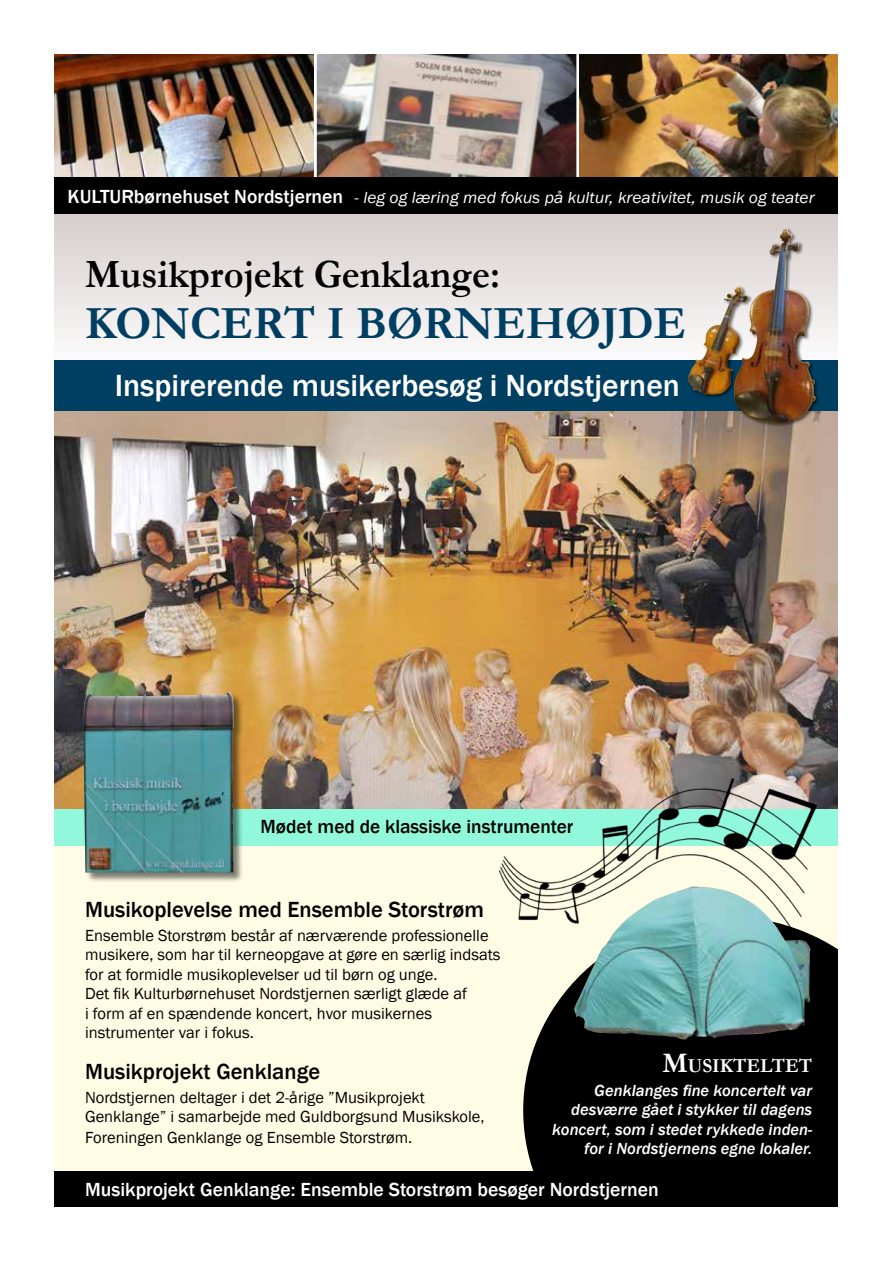
<style>
.page{position:relative;width:893px;height:1263px;background:#fff}
.page>*{position:absolute;margin:0;border:0;box-sizing:border-box;transform-origin:0 0}
.t1{font:700 46.5px "Garamond";color:#003f62}
.t2{font:700 40.5px "Garamond";color:#000;scale:.95 1}
.t3{font:500 31.5px "Franklin Gothic";color:#fff}
.t4{font:500 22.5px "Franklin Gothic";color:#000}
.t5{font:700 19.95px "Garamond";color:#fff}
.t6{font:500 19.5px "Franklin Gothic";color:#fff}
.t7{font:500 19.5px "Franklin Gothic";color:#000}
.t8{font:16.5px/19.5px "Franklin Gothic";color:#000}
.t9{font:italic 500 16.5px/19.5px "Franklin Gothic";color:#fff;text-align:right}
.t10{font:italic 16.5px "Franklin Gothic";color:#fff;scale:1.06 1}
.s1{font-weight:500;font-style:normal;font-size:19.5px}
.s2{font-size:28.5px}
</style>
<div class="page">
<div style="left:54px;top:370px;width:785px;height:815px;background:#fffce5"></div>
<img style="left:54px;top:54px;width:260px;height:116px">
<img style="left:579px;top:54px;width:259px;height:116px">
<img style="left:317px;top:54px;width:259px;height:116px">
<div style="left:54px;top:213px;width:785px;height:157px;background:linear-gradient(to bottom,#d6cdcb,#fefefe)"></div>
<div style="left:43px;top:170px;width:796px;height:45px;background:#000;opacity:.75"></div>
<div style="left:54px;top:360px;width:785px;height:51px;background:#003f62"></div>
<img style="left:54px;top:411px;width:785px;height:398px">
<div style="left:43px;top:1164px;width:797px;height:45px;background:#000;opacity:.75"></div>
<div style="left:54px;top:809px;width:785px;height:36px;background:#92f8dc"></div>
<svg style="left:523px;top:916px;width:316px;height:292px;background:#171715"></svg>
<img style="left:500px;top:777px;width:317px;height:158px">
<div style="left:84px;top:693px;width:160px;height:190px;background:#000;opacity:.5"></div>
<img style="left:83px;top:692px;width:151px;height:180px">
<div style="left:43px;top:1208px;width:850px;height:55px;background:#fff"></div>
<div style="left:839px;top:0;width:54px;height:1263px;background:#fff"></div>
<img style="left:573px;top:886px;width:237px;height:153px">
<div style="left:687px;top:227px;width:133px;height:200px;background:#000;opacity:.6"></div>
<img style="left:734px;top:229px;width:82px;height:194px">
<p class="t10" style="left:68px;top:187px;width:706px"><span class="s1">KULTURbørnehuset Nordstjernen</span> - leg og læring med fokus på kultur, kreativitet, musik og teater</p>
<h2 class="t2" style="left:85px;top:246px;width:438px">Musikprojekt Genklange:</h2>
<h1 class="t1" style="left:85px;top:291px;width:603px">KONCERT I BØRNEHØJDE</h1>
<h3 class="t3" style="left:115px;top:366px;width:567px">Inspirerende musikerbesøg i Nordstjernen</h3>
<p class="t7" style="left:260px;top:815px;width:314px">Mødet med de klassiske instrumenter</p>
<h3 class="t4" style="left:85px;top:895px;width:400px">Musikoplevelse med Ensemble Storstrøm</h3>
<p class="t8" style="left:85px;top:926px;width:417px">Ensemble Storstrøm består af nærværende professionelle musikere, som har til kerneopgave at gøre en særlig indsats for at formidle musikoplevelser ud til børn og unge.<br>Det fik Kulturbørnehuset Nordstjernen særligt glæde af<br>i form af en spændende koncert, hvor musikernes instrumenter var i fokus.</p>
<h3 class="t4" style="left:85px;top:1057px;width:237px">Musikprojekt Genklange</h3>
<p class="t8" style="left:85px;top:1088px;width:401px">Nordstjernen deltager i det 2-årige ”Musikprojekt<br>Genklange” i samarbejde med Guldborgsund Musikskole,</p>
<p class="t8" style="left:85px;top:1128px;width:329px">Foreningen Genklange og Ensemble Storstrøm.</p>
<p class="t5" style="left:662px;top:1052px;width:151px"><span class="s2">M</span>USIKTELTET</p>
<p class="t9" style="left:552px;top:1080px;width:262px">Genklanges fine koncertelt var desværre gået i stykker til dagens koncert, som i stedet rykkede inden&shy;for i Nordstjernens egne lokaler.</p>
<p class="t6" style="left:85px;top:1177px;width:575px">Musikprojekt Genklange: Ensemble Storstrøm besøger Nordstjernen</p>
</div>
